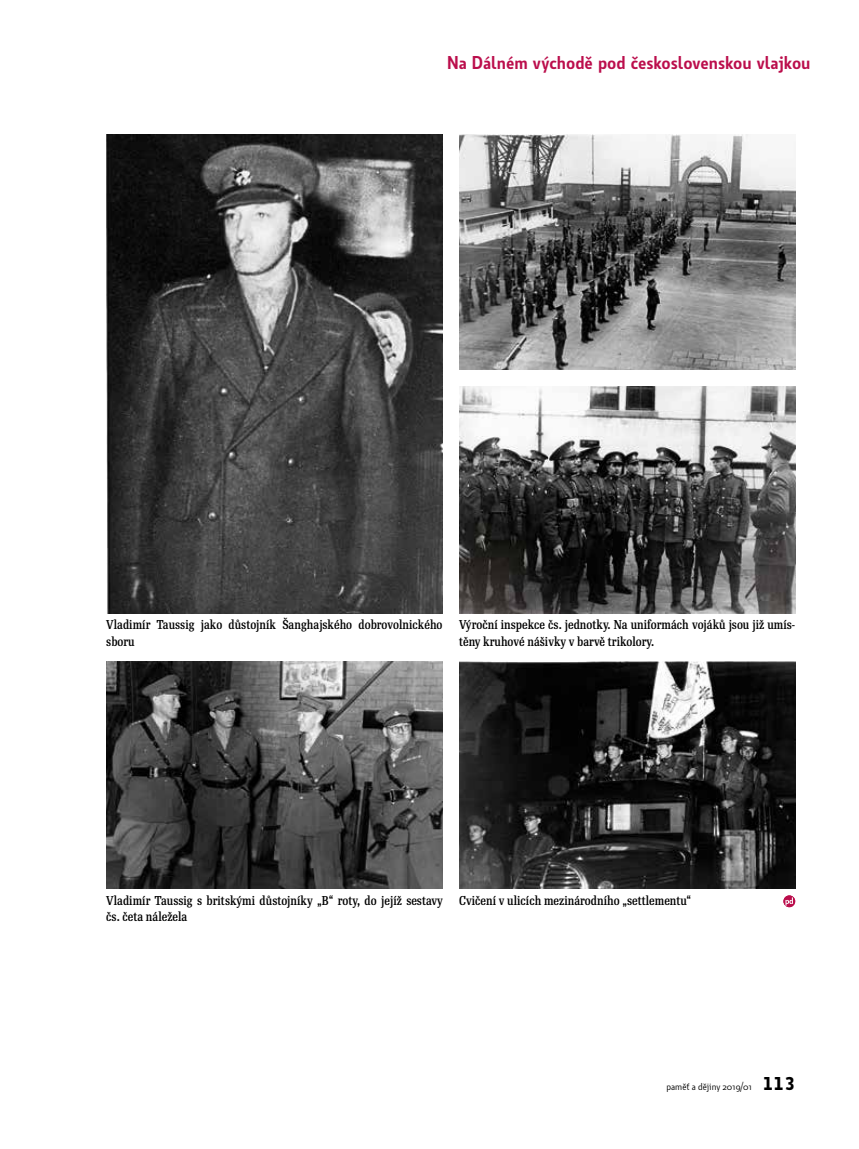
<style>
.page{position:relative;width:859px;height:1149px;background:#fff}
.page>*{position:absolute;margin:0;border:0;box-sizing:border-box;transform-origin:0 0}
.t1{font:600 18px "Botanika Std";color:#bb0e4c}
.t2{font:500 12.45px/16.2px "Re Public Std Cond";color:#000}
.t3{font:9.75px "Botanika Std";color:#000}
.s1{font-family:"Botanika Mono";font-weight:700;font-size:18px}
</style>
<div class="page">
<img style="left:459px;top:386px;width:336px;height:227px">
<img style="left:459px;top:135px;width:336px;height:235px">
<img style="left:106px;top:661px;width:336px;height:227px">
<img style="left:459px;top:661px;width:336px;height:227px">
<img style="left:106px;top:135px;width:336px;height:478px">
<svg style="left:783px;top:895px;width:12px;height:11px"></svg>
<svg style="left:785px;top:897px;width:8px;height:8px"></svg>
<h1 class="t1" style="left:447px;top:51px;width:365px">Na Dálném východě pod československou vlajkou</h1>
<p class="t2" style="left:106px;top:616px;width:338px">Vladimír Taussig jako důstojník Šanghajského dobrovolnického sboru</p>
<p class="t2" style="left:459px;top:616px;width:338px">Výroční inspekce čs. jednotky. Na uniformách vojáků jsou již umís&shy;těny kruhové nášivky v barvě trikolory.</p>
<p class="t2" style="left:106px;top:892px;width:338px">Vladimír Taussig s britskými důstojníky „B“ roty, do jejíž sestavy čs. četa náležela</p>
<p class="t2" style="left:459px;top:892px;width:233px">Cvičení v ulicích mezinárodního „settlementu“</p>
<p class="t3" style="left:666px;top:1080px;width:130px">paměť a dějiny 2019/01 <span class="s1">113</span></p>
</div>
